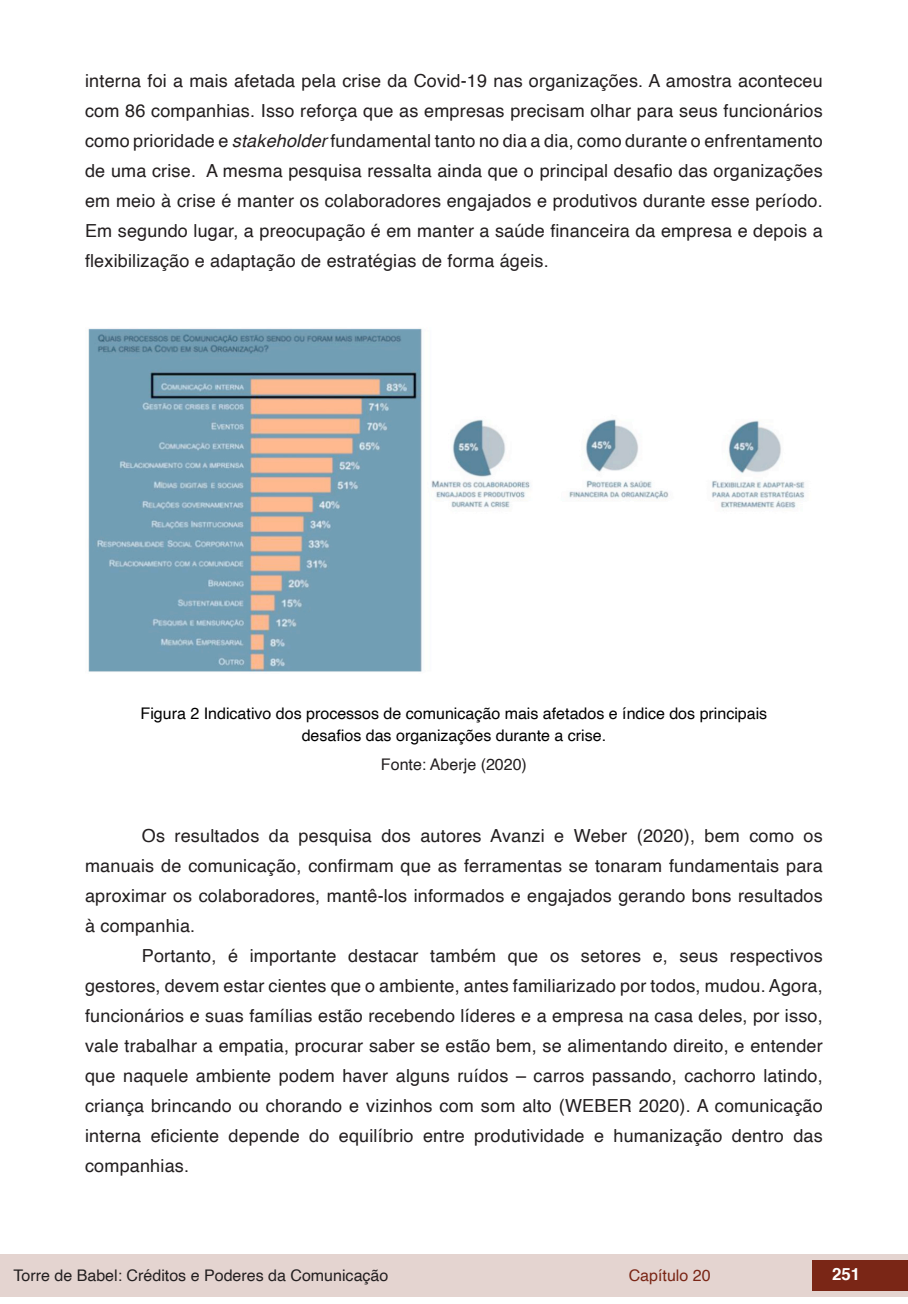
<style>
.page{position:relative;width:908px;height:1304px;background:#fff}
.page>*{position:absolute;margin:0;border:0;box-sizing:border-box;transform-origin:0 0}
.txt{font:18px/30px "Helvetica";letter-spacing:.01em;color:#231f20;text-align:justify}
.t1{font:700 16.8px "Helvetica";color:#fff}
.info_tab_graf_imag{font:16px/22px "Helvetica";color:#000;text-align:center}
.fonte_tab_gra_imag{font:16px "Helvetica";color:#231f20}
.t2{font:16px "Helvetica";color:#7a2616}
.s1{font-style:italic}
</style>
<div class="page">
<div style="left:0;top:1254px;width:906px;height:43px;background:#e4d4d0"></div>
<div style="left:812px;top:1261px;width:95px;height:30px;background:#7a2616"></div>
<img style="left:88px;top:328px;width:717px;height:344px">
<p class="txt" style="left:85px;top:66px;width:738px">interna foi a mais afetada pela crise da Covid-19 nas organizações. A amostra aconteceu com 86 companhias. Isso reforça que as empresas precisam olhar para seus funcionários como prioridade e <span class="s1">stakeholder</span> fundamental tanto no dia a dia, como durante o enfrentamento de uma crise. A mesma pesquisa ressalta ainda que o principal desafio das organizações em meio à crise é manter os colaboradores engajados e produtivos durante esse período.<br>Em segundo lugar, a preocupação é em manter a saúde financeira da empresa e depois a flexibilização e adaptação de estratégias de forma ágeis.</p>
<p class="info_tab_graf_imag" style="left:140px;top:703px;width:628px">Figura 2 Indicativo dos processos de comunicação mais afetados e índice dos principais desafios das organizações durante a crise.</p>
<p class="fonte_tab_gra_imag" style="left:381px;top:752px;width:147px">Fonte: Aberje (2020)</p>
<p class="txt" style="left:85px;top:821px;width:738px;text-indent:57px">Os resultados da pesquisa dos autores Avanzi e Weber (2020), bem como os manuais de comunicação, confirmam que as ferramentas se tonaram fundamentais para aproximar os colaboradores, mantê-los informados e engajados gerando bons resultados à companhia.</p>
<p class="txt" style="left:85px;top:941px;width:738px;text-indent:57px">Portanto, é importante destacar também que os setores e, seus respectivos gestores, devem estar cientes que o ambiente, antes familiarizado por todos, mudou. Agora, funcionários e suas famílias estão recebendo líderes e a empresa na casa deles, por isso, vale trabalhar a empatia, procurar saber se estão bem, se alimentando direito, e entender que naquele ambiente podem haver alguns ruídos – carros passando, cachorro latindo, criança brincando ou chorando e vizinhos com som alto (WEBER 2020). A comunicação interna eficiente depende do equilíbrio entre produtividade e humanização dentro das companhias.</p>
<p class="fonte_tab_gra_imag" style="left:14px;top:1263px;width:376px">Torre de Babel: Créditos e Poderes da Comunicação</p>
<p class="t2" style="left:628px;top:1263px;width:83px">Capítulo 20</p>
<p class="t1" style="left:831px;top:1261px;width:30px">251</p>
</div>
